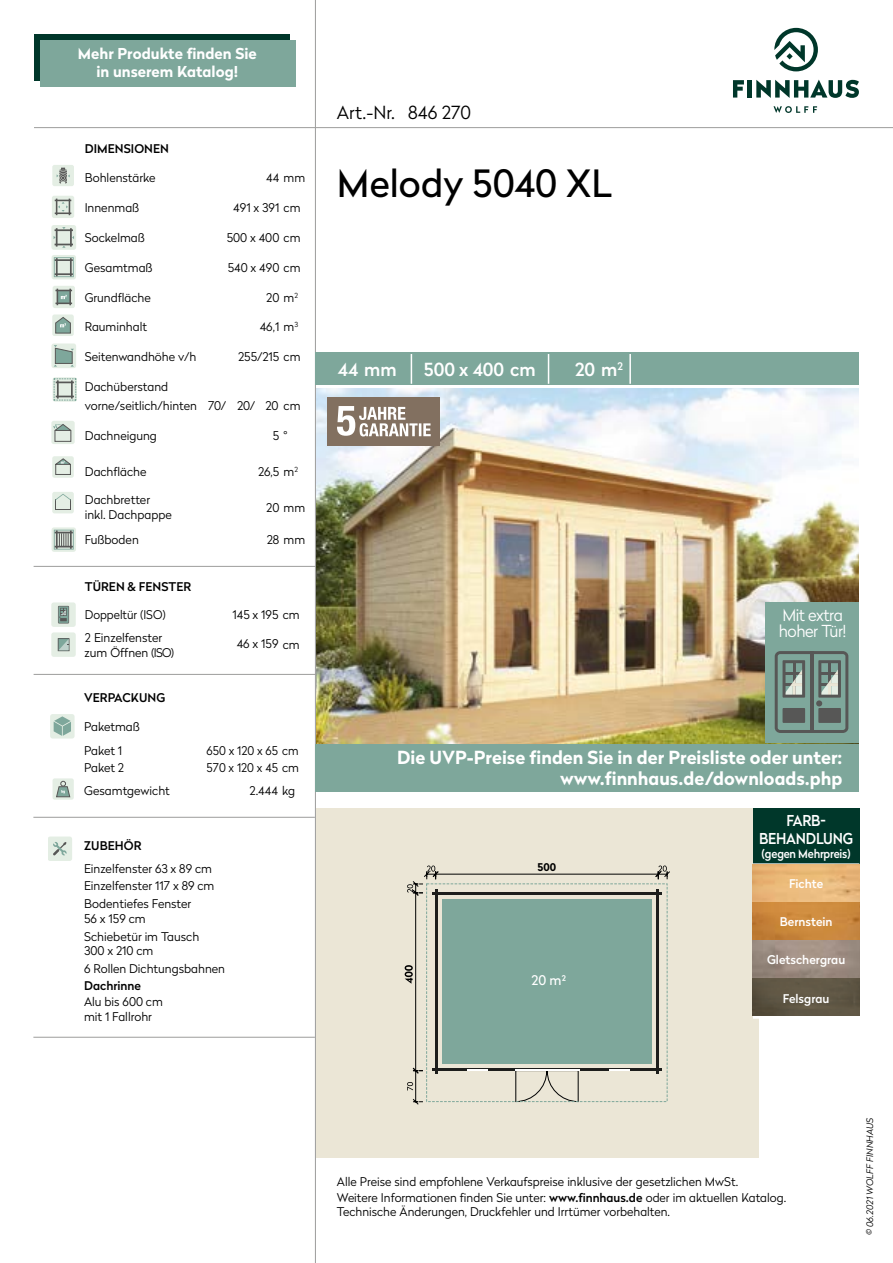
<style>
.page{position:relative;width:893px;height:1263px;background:#fff}
.page>*{position:absolute;margin:0;border:0;box-sizing:border-box;transform-origin:0 0}
.t1{font:37.5px "Radikal";color:#000}
.t2{font:700 18px/21.6px "Radikal";color:#fff;text-align:right}
.t3{font:500 18px "Radikal";color:#fff}
.t4{font:300 18px "Radikal";color:#000}
.t5{font:300 16.5px/16.5px "Radikal";letter-spacing:-.03em;color:#fff}
.t6{font:700 15px/18px "Radikal";color:#fff;text-align:center}
.t7{font:500 15px/18px "Radikal";letter-spacing:-.015em;color:#fff;text-align:center;scale:.93 1}
.t8{font:13.35px "Radikal";color:#fff}
.t9{font:300 12px/14.4px "Radikal";color:#000}
.t10{font:500 12px "Radikal";letter-spacing:.005em;color:#000}
.t11{font:500 12px "Radikal";color:#fff}
.t12{font:500 12px "Radikal";letter-spacing:-.02em;color:#fff;scale:.93 1}
.t13{font:700 10.65px "Radikal";color:#000}
.t14{font:italic 300 9px "Radikal";color:#000}
.s1{font-weight:500}
</style>
<div class="page">
<div style="left:34px;top:34px;width:255px;height:46px;background:#00372a"></div>
<hr style="left:316px;top:127px;width:577px;height:1px;background:#9d9d9c">
<hr style="left:315px;top:0;width:1px;height:1263px;background:#9d9d9c">
<div style="left:40px;top:41px;width:255px;height:46px;background:#7ea79b"></div>
<div style="left:316px;top:808px;width:442px;height:350px;background:#ebe6d6"></div>
<div style="left:315px;top:352px;width:544px;height:32px;background:#7ea79b"></div>
<img style="left:316px;top:388px;width:543px;height:356px">
<div style="left:328px;top:397px;width:112px;height:48px;background:#827060"></div>
<svg style="left:337px;top:406px;width:94px;height:30px"></svg>
<hr style="left:411px;top:354px;width:1px;height:30px;background:#fff">
<hr style="left:548px;top:354px;width:1px;height:30px;background:#fff">
<hr style="left:629px;top:354px;width:2px;height:30px;background:#fff">
<svg style="left:405px;top:865px;width:265px;height:239px"></svg>
<div style="left:52px;top:602px;width:24px;height:25px;background:#e4eee4;border-radius:3px"></div>
<svg style="left:58px;top:606px;width:11px;height:17px"></svg>
<div style="left:52px;top:632px;width:24px;height:25px;background:#e4eee4;border-radius:3px"></div>
<svg style="left:58px;top:638px;width:12px;height:13px"></svg>
<div style="left:52px;top:165px;width:22px;height:21px;background:#e4eee4;border-radius:2px"></div>
<svg style="left:57px;top:168px;width:13px;height:15px"></svg>
<div style="left:52px;top:196px;width:22px;height:22px;background:#e4eee4;border-radius:2px"></div>
<svg style="left:55px;top:199px;width:16px;height:16px"></svg>
<div style="left:51px;top:225px;width:25px;height:25px;background:#e4eee4;border-radius:3px"></div>
<svg style="left:54px;top:227px;width:20px;height:21px"></svg>
<div style="left:52px;top:255px;width:24px;height:24px;background:linear-gradient(to right,#d0e0d5,#d8e6db);border-radius:3px"></div>
<svg style="left:54px;top:257px;width:20px;height:20px"></svg>
<div style="left:53px;top:286px;width:22px;height:22px;background:#e4eee4;border-radius:2px"></div>
<svg style="left:55px;top:289px;width:17px;height:16px"></svg>
<div style="left:52px;top:314px;width:22px;height:22px;background:#e4eee4;border-radius:2px"></div>
<svg style="left:55px;top:317px;width:16px;height:17px"></svg>
<div style="left:51px;top:343px;width:25px;height:25px;background:#e4eee4;border-radius:3px"></div>
<svg style="left:54px;top:345px;width:20px;height:22px"></svg>
<svg style="left:53px;top:377px;width:24px;height:24px"></svg>
<svg style="left:54px;top:378px;width:23px;height:23px"></svg>
<div style="left:51px;top:421px;width:24px;height:23px;background:#e4eee4;border-radius:2px"></div>
<svg style="left:53px;top:424px;width:19px;height:18px"></svg>
<div style="left:52px;top:456px;width:22px;height:22px;background:#e4eee4;border-radius:2px"></div>
<svg style="left:55px;top:458px;width:16px;height:17px"></svg>
<div style="left:52px;top:492px;width:22px;height:21px;background:#e4eee4;border-radius:2px"></div>
<svg style="left:55px;top:494px;width:16px;height:16px"></svg>
<svg style="left:52px;top:527px;width:24px;height:25px"></svg>
<svg style="left:54px;top:530px;width:20px;height:20px"></svg>
<div style="left:48px;top:836px;width:24px;height:24px;background:#e4eee4;border-radius:3px"></div>
<svg style="left:53px;top:842px;width:14px;height:13px"></svg>
<div style="left:50px;top:714px;width:25px;height:24px;background:#e4eee4;border-radius:3px"></div>
<svg style="left:54px;top:716px;width:17px;height:20px"></svg>
<div style="left:53px;top:778px;width:21px;height:22px;background:#e4eee4;border-radius:2px"></div>
<svg style="left:56px;top:781px;width:15px;height:16px"></svg>
<hr style="left:34px;top:566px;width:282px;height:1px;background:#9d9d9c">
<hr style="left:34px;top:674px;width:282px;height:1px;background:#9d9d9c">
<hr style="left:33px;top:1037px;width:282px;height:1px;background:#9d9d9c">
<hr style="left:34px;top:127px;width:281px;height:1px;background:#9d9d9c">
<hr style="left:33px;top:817px;width:282px;height:1px;background:#9d9d9c">
<div style="left:765px;top:603px;width:94px;height:140px;background:#7ea79b"></div>
<svg style="left:775px;top:651px;width:73px;height:82px"></svg>
<hr style="left:810px;top:651px;width:4px;height:80px;background:#575756">
<div style="left:818px;top:708px;width:23px;height:15px;background:#575756"></div>
<div style="left:782px;top:708px;width:23px;height:15px;background:#575756"></div>
<div style="left:753px;top:808px;width:106px;height:56px;background:#00372a"></div>
<hr style="left:753px;top:863px;width:106px;height:2px;background:#fff">
<hr style="left:753px;top:1016px;width:106px;height:3px;background:#fff">
<img style="left:753px;top:865px;width:106px;height:151px">
<div style="left:316px;top:744px;width:543px;height:48px;background:#7ea79b"></div>
<svg style="left:774px;top:28px;width:44px;height:43px"></svg>
<svg style="left:773px;top:106px;width:44px;height:7px"></svg>
<svg style="left:733px;top:80px;width:11px;height:18px"></svg>
<hr style="left:748px;top:80px;width:4px;height:18px;background:#00372a">
<svg style="left:756px;top:80px;width:103px;height:18px"></svg>
<p class="t6" style="left:78px;top:44px;width:181px">Mehr Produkte finden Sie in unserem Katalog!</p>
<p class="t10" style="left:85px;top:140px;width:86px">DIMENSIONEN</p>
<p class="t9" style="left:85px;top:170px;width:72px">Bohlenstärke</p>
<p class="t9" style="left:266px;top:170px;width:40px">44 mm</p>
<p class="t9" style="left:85px;top:200px;width:56px">Innenmaß</p>
<p class="t9" style="left:233px;top:200px;width:69px">491 x 391 cm</p>
<p class="t9" style="left:85px;top:230px;width:62px">Sockelmaß</p>
<p class="t9" style="left:227px;top:230px;width:75px">500 x 400 cm</p>
<p class="t9" style="left:85px;top:260px;width:69px">Gesamtmaß</p>
<p class="t9" style="left:228px;top:260px;width:74px">540 x 490 cm</p>
<p class="t9" style="left:85px;top:289px;width:68px">Grundfläche</p>
<p class="t9" style="left:266px;top:289px;width:33px">20 m<sup>2</sup></p>
<p class="t9" style="left:85px;top:319px;width:64px">Rauminhalt</p>
<p class="t9" style="left:260px;top:319px;width:40px">46,1 m<sup>3</sup></p>
<p class="t9" style="left:85px;top:349px;width:113px">Seitenwandhöhe v/h</p>
<p class="t9" style="left:238px;top:349px;width:64px">255/215 cm</p>
<p class="t9" style="left:85px;top:376px;width:217px;line-height:19.5px">Dachüberstand<br>vorne/seitlich/hinten 70/ 20/ 20 cm</p>
<p class="t9" style="left:85px;top:428px;width:74px">Dachneigung</p>
<p class="t9" style="left:273px;top:428px;width:16px">5 °</p>
<p class="t9" style="left:85px;top:464px;width:63px">Dachfläche</p>
<p class="t9" style="left:258px;top:464px;width:41px">26,5 m<sup>2</sup></p>
<p class="t9" style="left:85px;top:492px;width:89px">Dachbretter inkl. Dachpappe</p>
<p class="t9" style="left:266px;top:499px;width:41px">20 mm</p>
<p class="t9" style="left:85px;top:532px;width:56px">Fußboden</p>
<p class="t9" style="left:267px;top:532px;width:40px">28 mm</p>
<p class="t10" style="left:85px;top:578px;width:108px">TÜREN &amp; FENSTER</p>
<p class="t9" style="left:85px;top:607px;width:83px">Doppeltür (ISO)</p>
<p class="t9" style="left:232px;top:607px;width:69px">145 x 195 cm</p>
<p class="t9" style="left:85px;top:630px;width:91px">2 Einzelfenster zum Öffnen (ISO)</p>
<p class="t9" style="left:237px;top:636px;width:64px">46 x 159 cm</p>
<p class="t10" style="left:84px;top:689px;width:83px">VERPACKUNG</p>
<p class="t9" style="left:84px;top:715px;width:57px;line-height:23.4px">Paketmaß<br>Paket 1</p>
<p class="t9" style="left:207px;top:743px;width:93px">650 x 120 x 65 cm</p>
<p class="t9" style="left:84px;top:760px;width:42px">Paket 2</p>
<p class="t9" style="left:207px;top:760px;width:94px">570 x 120 x 45 cm</p>
<p class="t9" style="left:84px;top:783px;width:87px">Gesamtgewicht</p>
<p class="t9" style="left:250px;top:783px;width:47px">2.444 kg</p>
<p class="t10" style="left:84px;top:837px;width:59px">ZUBEHÖR</p>
<p class="t9" style="left:84px;top:860px;width:132px;line-height:17.2px">Einzelfenster 63 x 89 cm<br>Einzelfenster 117 x 89 cm<br>Bodentiefes Fenster</p>
<p class="t9" style="left:84px;top:908px;width:117px;line-height:18.1px">56 x 159 cm<br>Schiebetür im Tausch</p>
<p class="t9" style="left:84px;top:941px;width:143px;line-height:17.5px">300 x 210 cm<br>6 Rollen Dichtungsbahnen</p>
<p class="t10" style="left:84px;top:977px;width:59px">Dachrinne</p>
<p class="t9" style="left:84px;top:994px;width:80px">Alu bis 600 cm mit 1 Fallrohr</p>
<h2 class="t4" style="left:337px;top:100px;width:136px">Art.-Nr. 846 270</h2>
<h1 class="t1" style="left:337px;top:157px;width:276px">Melody 5040 XL</h1>
<h2 class="t3" style="left:338px;top:356px;width:60px">44 mm</h2>
<h2 class="t3" style="left:424px;top:356px;width:113px">500 x 400 cm</h2>
<h2 class="t3" style="left:575px;top:356px;width:49px">20 m<sup>2</sup></h2>
<h3 class="t5" style="left:779px;top:606px;width:69px">Mit extra hoher Tür!</h3>
<h2 class="t2" style="left:397px;top:745px;width:447px">Die UVP-Preise finden Sie in der Preisliste oder unter: www.finnhaus.de/downloads.php</h2>
<p class="t13" style="left:537px;top:859px;width:20px">500</p>
<p class="t8" style="left:532px;top:971px;width:36px">20 m2</p>
<p class="t7" style="left:759px;top:810px;width:103px">FARB-<br>BEHANDLUNG</p>
<p class="t12" style="left:762px;top:845px;width:97px">(gegen Mehrpreis)</p>
<p class="t11" style="left:789px;top:875px;width:36px">Fichte</p>
<p class="t11" style="left:780px;top:913px;width:54px">Bernstein</p>
<p class="t11" style="left:767px;top:951px;width:80px">Gletschergrau</p>
<p class="t11" style="left:783px;top:990px;width:48px">Felsgrau</p>
<p class="t9" style="left:337px;top:1174px;width:403px">Alle Preise sind empfohlene Verkaufspreise inklusive der gesetzlichen MwSt.</p>
<p class="t9" style="left:337px;top:1190px;width:451px">Weitere Informationen finden Sie unter: <span class="s1">www.finnhaus.de</span> oder im aktuellen Katalog.<br>Technische Änderungen, Druckfehler und Irrtümer vorbehalten.</p>
<p class="t14" style="left:864px;top:1235px;width:119px;rotate:-90deg">© 06.2021 WOLFF FINNHAUS</p>
</div>
